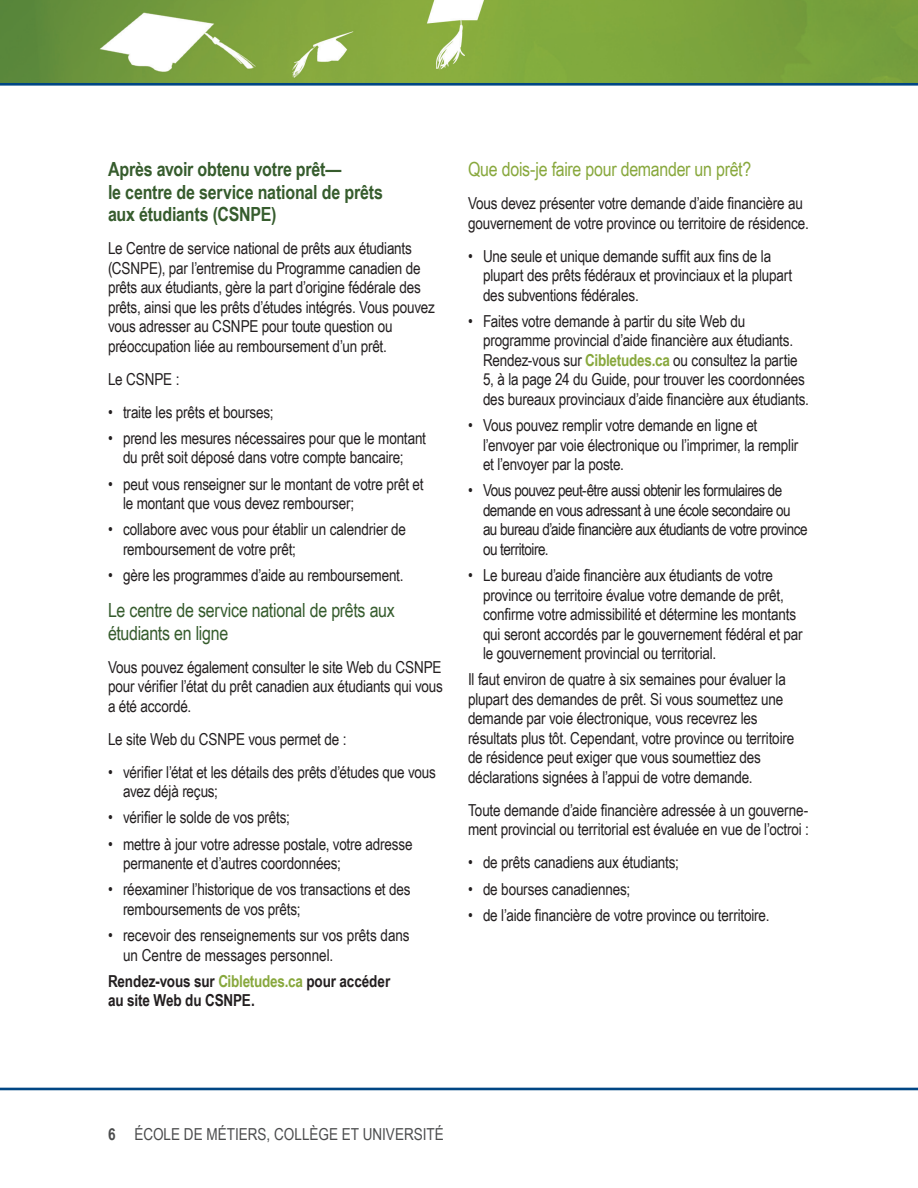
<style>
.page{position:relative;width:918px;height:1188px;background:#fff}
.page>*{position:absolute;margin:0;border:0;box-sizing:border-box;transform-origin:0 0}
.H2_Blue{font:700 19.5px/22.5px "Arial Narrow";letter-spacing:-.01em;color:#365c2d}
.H2_Blue-2{font:19.5px/22.5px "Arial Narrow";letter-spacing:-.015em;color:#365c2d}
.H3_Green{font:19.5px "Arial Narrow";letter-spacing:-.015em;color:#88a83d}
.Bullet{font:16.5px/19.5px "Arial Narrow";letter-spacing:-.01em;color:#231f20}
.Body{font:16.5px/19.5px "Arial Narrow";letter-spacing:-.01em;color:#231f20}
.Bullet-2{font:16.5px/19.5px "Arial Narrow";letter-spacing:-.03em;color:#231f20}
.H2_Blue-3{font:16.5px/19.5px "Arial Narrow";letter-spacing:-.01em;color:#231f20;text-align:justify}
.Body-2{font:700 16.5px/19.5px "Arial Narrow";letter-spacing:-.01em;color:#231f20}
.t1{font:16.5px "Arial Narrow";color:#4b4c4d}
.s1{color:#88a83d}
.s2{font-weight:700;color:#88a83d}
.s3{font-weight:700}
</style>
<div class="page">
<hr style="left:0;top:1088px;width:918px;height:2px;background:#004684">
<img style="left:0;top:0;width:918px;height:83px">
<hr style="left:0;top:83px;width:918px;height:3px;background:#004684">
<p class="H2_Blue" style="left:108px;top:157px;width:276px">Après avoir obtenu votre prêt—<br>le centre de service national de prêts aux étudiants (CSNPE)</p>
<p class="Body" style="left:108px;top:238px;width:328px">Le Centre de service national de prêts aux étudiants (CSNPE), par l’entremise du Programme canadien de prêts aux étudiants, gère la part d’origine fédérale des prêts, ainsi que les prêts d’études intégrés. Vous pouvez vous adresser au CSNPE pour toute question ou préoccupation liée au remboursement d’un prêt.</p>
<p class="Body" style="left:108px;top:369px;width:73px">Le CSNPE :</p>
<p class="Bullet" style="left:108px;top:402px;width:167px">• traite les prêts et bourses;</p>
<p class="Bullet" style="left:108px;top:428px;width:319px;text-align:center">• prend les mesures nécessaires pour que le montant du prêt soit déposé dans votre compte bancaire;</p>
<p class="Bullet" style="left:123px;top:474px;width:302px;text-indent:-15px">• peut vous renseigner sur le montant de votre prêt et le montant que vous devez rembourser;</p>
<p class="Bullet" style="left:123px;top:519px;width:285px;text-indent:-15px">• collabore avec vous pour établir un calendrier de remboursement de votre prêt;</p>
<p class="Bullet" style="left:108px;top:565px;width:297px">• gère les programmes d’aide au remboursement.</p>
<p class="H2_Blue-2" style="left:108px;top:598px;width:288px">Le centre de service national de prêts aux étudiants en ligne</p>
<p class="H2_Blue-3" style="left:108px;top:657px;width:337px">Vous pouvez également consulter le site Web du CSNPE pour vérifier l’état du prêt canadien aux étudiants qui vous a été accordé.</p>
<p class="Body" style="left:108px;top:729px;width:240px">Le site Web du CSNPE vous permet de :</p>
<p class="Bullet" style="left:123px;top:762px;width:315px;text-indent:-15px">• vérifier l’état et les détails des prêts d’études que vous avez déjà reçus;</p>
<p class="Bullet" style="left:108px;top:807px;width:183px">• vérifier le solde de vos prêts;</p>
<p class="Bullet" style="left:123px;top:834px;width:291px;text-indent:-15px">• mettre à jour votre adresse postale, votre adresse permanente et d’autres coordonnées;</p>
<p class="Bullet" style="left:123px;top:879px;width:289px;text-indent:-15px">• réexaminer l’historique de vos transactions et des remboursements de vos prêts;</p>
<p class="Bullet" style="left:123px;top:925px;width:288px;text-indent:-15px">• recevoir des renseignements sur vos prêts dans un Centre de messages personnel.</p>
<p class="Body-2" style="left:108px;top:971px;width:284px">Rendez-vous sur <span class="s1">Cibletudes.ca</span> pour accéder au site Web du CSNPE.</p>
<p class="H3_Green" style="left:468px;top:155px;width:285px">Que dois-je faire pour demander un prêt?</p>
<p class="Body" style="left:468px;top:193px;width:342px">Vous devez présenter votre demande d’aide financière au gouvernement de votre province ou territoire de résidence.</p>
<p class="Bullet" style="left:483px;top:246px;width:311px;text-indent:-15px">• Une seule et unique demande suffit aux fins de la plupart des prêts fédéraux et provinciaux et la plupart des subventions fédérales.</p>
<p class="Bullet" style="left:483px;top:311px;width:327px;text-indent:-15px">• Faites votre demande à partir du site Web du programme provincial d’aide financière aux étudiants.<br>Rendez-vous sur <span class="s2">Cibletudes.ca</span> ou consultez la partie 5, à la page 24 du Guide, pour trouver les coordonnées des bureaux provinciaux d’aide financière aux étudiants.</p>
<p class="Bullet" style="left:483px;top:415px;width:317px;text-indent:-15px">• Vous pouvez remplir votre demande en ligne et l’envoyer par voie électronique ou l’imprimer, la remplir et l’envoyer par la poste.</p>
<p class="Bullet-2" style="left:483px;top:480px;width:326px;text-indent:-15px">• Vous pouvez peut-être aussi obtenir les formulaires de demande en vous adressant à une école secondaire ou au bureau d’aide financière aux étudiants de votre province ou territoire.</p>
<p class="Bullet" style="left:483px;top:565px;width:321px;text-indent:-15px">• Le bureau d’aide financière aux étudiants de votre province ou territoire évalue votre demande de prêt, confirme votre admissibilité et détermine les montants qui seront accordés par le gouvernement fédéral et par le gouvernement provincial ou territorial.</p>
<p class="Body" style="left:468px;top:669px;width:328px">Il faut environ de quatre à six semaines pour évaluer la plupart des demandes de prêt. Si vous soumettez une demande par voie électronique, vous recevrez les résultats plus tôt. Cependant, votre province ou territoire de résidence peut exiger que vous soumettiez des déclarations signées à l’appui de votre demande.</p>
<p class="Body" style="left:468px;top:800px;width:343px">Toute demande d’aide financière adressée à un gouverne&shy;ment provincial ou territorial est évaluée en vue de l’octroi :</p>
<p class="Bullet" style="left:468px;top:852px;width:212px">• de prêts canadiens aux étudiants;</p>
<p class="Bullet" style="left:468px;top:879px;width:164px">• de bourses canadiennes;</p>
<p class="Bullet" style="left:468px;top:905px;width:303px">• de l’aide financière de votre province ou territoire.</p>
<p class="t1" style="left:108px;top:1123px;width:337px"><span class="s3">6</span> ÉCOLE DE MÉTIERS, COLLÈGE ET UNIVERSITÉ</p>
</div>
